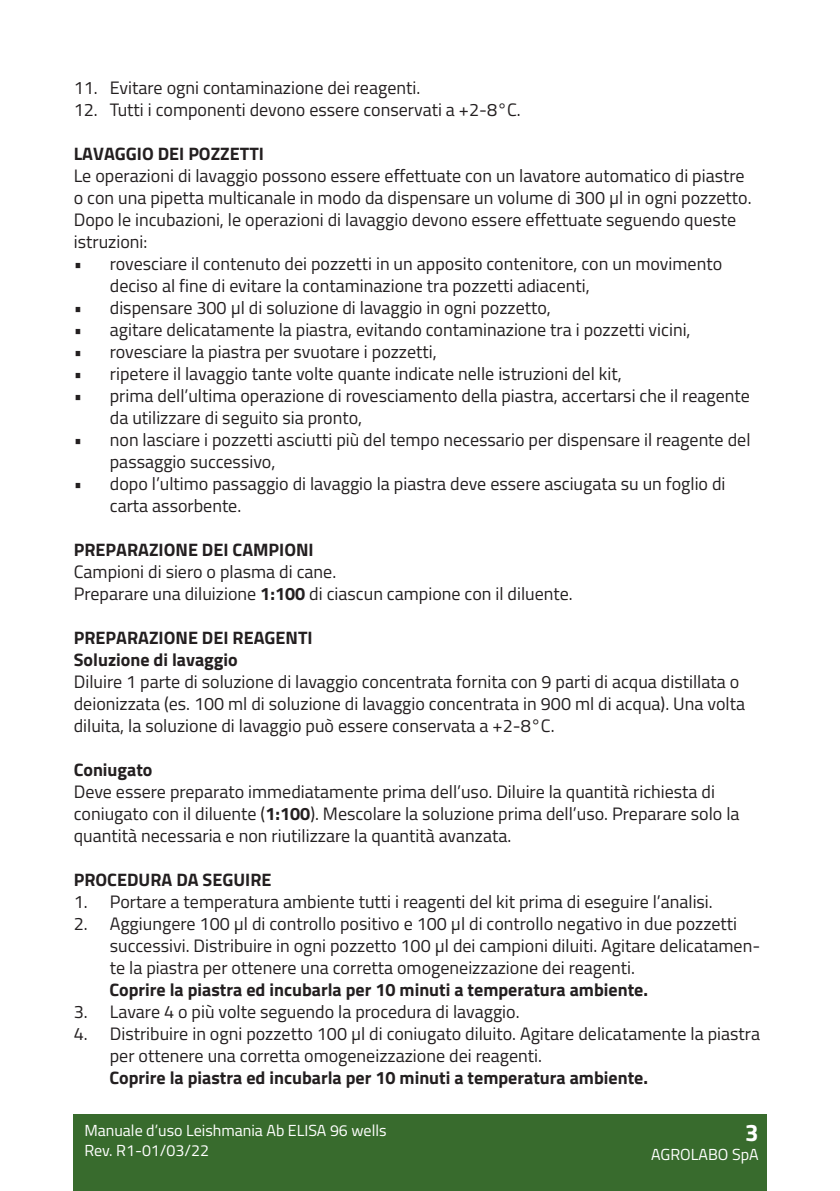
<style>
.page{position:relative;width:840px;height:1191px;background:#fff}
.page>*{position:absolute;margin:0;border:0;box-sizing:border-box;transform-origin:0 0}
.t1{font:700 24px "Titillium Web";color:#fff}
.t2{font:18px/22px "Titillium Web";color:#231f20}
.t3{font:700 18px/22px "Titillium Web";color:#231f20}
.t4{font:16px/19.2px "Titillium Web";color:#fff}
.s1{font-weight:700}
</style>
<div class="page">
<div style="left:73px;top:1114px;width:692px;height:77px;background:#386b2d"></div>
<p class="t2" style="left:74px;top:76px;width:348px">11. Evitare ogni contaminazione dei reagenti.</p>
<p class="t2" style="left:74px;top:98px;width:448px">12. Tutti i componenti devono essere conservati a +2-8°C.</p>
<p class="t3" style="left:74px;top:142px;width:191px">LAVAGGIO DEI POZZETTI</p>
<p class="t2" style="left:74px;top:164px;width:679px">Le operazioni di lavaggio possono essere effettuate con un lavatore automatico di piastre o con una pipetta multicanale in modo da dispensare un volume di 300 µl in ogni pozzetto.<br>Dopo le incubazioni, le operazioni di lavaggio devono essere effettuate seguendo queste istruzioni:</p>
<p class="t2" style="left:110px;top:252px;width:613px;text-indent:-36px">• rovesciare il contenuto dei pozzetti in un apposito contenitore, con un movimento deciso al fine di evitare la contaminazione tra pozzetti adiacenti,</p>
<p class="t2" style="left:74px;top:296px;width:478px">• dispensare 300 µl di soluzione di lavaggio in ogni pozzetto,</p>
<p class="t2" style="left:74px;top:318px;width:618px">• agitare delicatamente la piastra, evitando contaminazione tra i pozzetti vicini,</p>
<p class="t2" style="left:74px;top:340px;width:364px">• rovesciare la piastra per svuotare i pozzetti,</p>
<p class="t2" style="left:74px;top:362px;width:549px">• ripetere il lavaggio tante volte quante indicate nelle istruzioni del kit,</p>
<p class="t2" style="left:110px;top:384px;width:641px;text-indent:-36px">• prima dell’ultima operazione di rovesciamento della piastra, accertarsi che il reagente da utilizzare di seguito sia pronto,</p>
<p class="t2" style="left:110px;top:428px;width:641px;text-indent:-36px">• non lasciare i pozzetti asciutti più del tempo necessario per dispensare il reagente del passaggio successivo,</p>
<p class="t2" style="left:110px;top:472px;width:617px;text-indent:-36px">• dopo l’ultimo passaggio di lavaggio la piastra deve essere asciugata su un foglio di carta assorbente.</p>
<p class="t3" style="left:74px;top:538px;width:241px">PREPARAZIONE DEI CAMPIONI</p>
<p class="t2" style="left:74px;top:560px;width:500px">Campioni di siero o plasma di cane.<br>Preparare una diluizione <span class="s1">1:100</span> di ciascun campione con il diluente.</p>
<p class="t3" style="left:74px;top:626px;width:240px">PREPARAZIONE DEI REAGENTI<br>Soluzione di lavaggio</p>
<p class="t2" style="left:74px;top:670px;width:672px">Diluire 1 parte di soluzione di lavaggio concentrata fornita con 9 parti di acqua distillata o deionizzata (es. 100 ml di soluzione di lavaggio concentrata in 900 ml di acqua). Una volta diluita, la soluzione di lavaggio può essere conservata a +2-8°C.</p>
<p class="t3" style="left:74px;top:758px;width:80px">Coniugato</p>
<p class="t2" style="left:74px;top:780px;width:667px">Deve essere preparato immediatamente prima dell’uso. Diluire la quantità richiesta di coniugato con il diluente (<span class="s1">1:100</span>). Mescolare la soluzione prima dell’uso. Preparare solo la quantità necessaria e non riutilizzare la quantità avanzata.</p>
<p class="t3" style="left:74px;top:868px;width:199px">PROCEDURA DA SEGUIRE</p>
<p class="t2" style="left:74px;top:890px;width:640px">1. Portare a temperatura ambiente tutti i reagenti del kit prima di eseguire l’analisi.</p>
<p class="t2" style="left:110px;top:912px;width:651px;text-indent:-36px">2. Aggiungere 100 µl di controllo positivo e 100 µl di controllo negativo in due pozzetti successivi. Distribuire in ogni pozzetto 100 µl dei campioni diluiti. Agitare delicatamen&shy;te la piastra per ottenere una corretta omogeneizzazione dei reagenti.</p>
<p class="t3" style="left:109px;top:978px;width:540px">Coprire la piastra ed incubarla per 10 minuti a temperatura ambiente.</p>
<p class="t2" style="left:74px;top:1000px;width:447px">3. Lavare 4 o più volte seguendo la procedura di lavaggio.</p>
<p class="t2" style="left:110px;top:1022px;width:651px;text-indent:-36px">4. Distribuire in ogni pozzetto 100 µl di coniugato diluito. Agitare delicatamente la piastra per ottenere una corretta omogeneizzazione dei reagenti.</p>
<p class="t3" style="left:109px;top:1066px;width:540px">Coprire la piastra ed incubarla per 10 minuti a temperatura ambiente.</p>
<p class="t4" style="left:84px;top:1120px;width:303px">Manuale d’uso Leishmania Ab ELISA 96 wells<br>Rev. R1-01/03/22</p>
<h1 class="t1" style="left:744px;top:1114px;width:15px">3</h1>
<p class="t4" style="left:651px;top:1144px;width:109px">AGROLABO SpA</p>
</div>
